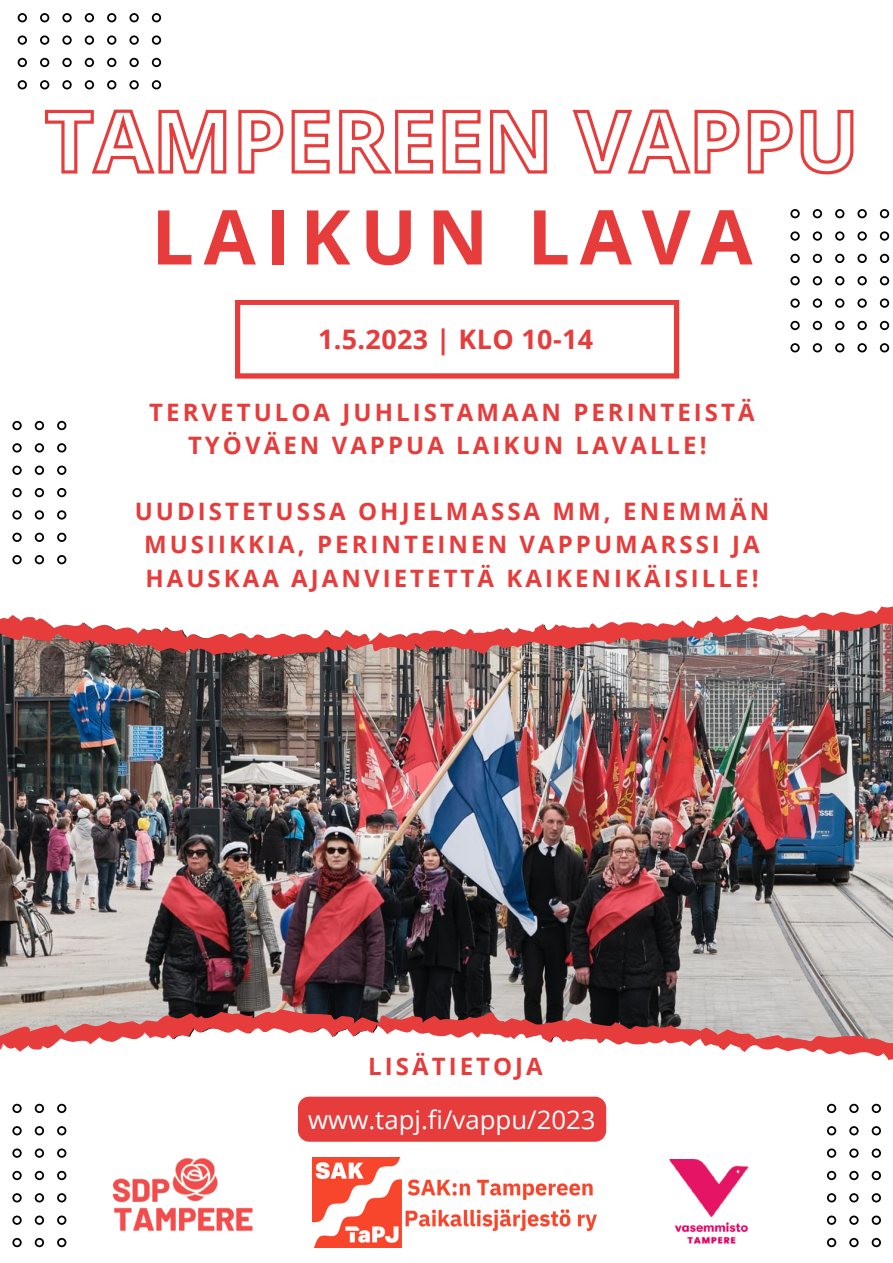
<style>
.page{position:relative;width:893px;height:1263px;background:#fff}
.page>*{position:absolute;margin:0;border:0;box-sizing:border-box;transform-origin:0 0}
.t1{font:700 75.68px "Open Sans";letter-spacing:.13em;color:#e63c3c}
.t2{font:700 26.92px "Open Sans";letter-spacing:.015em;color:#e63c3c}
.t3{font:25.8px "Open Sans";color:#fff}
.t4{font:700 24px/33.2px "Open Sans";letter-spacing:.13em;color:#e63c3c;text-align:center}
</style>
<div class="page">
<img style="left:0;top:657px;width:893px;height:352px">
<img style="left:0;top:606px;width:893px;height:51px">
<svg style="left:12px;top:421px;width:54px;height:143px"></svg>
<svg style="left:0;top:1009px;width:893px;height:52px"></svg>
<svg style="left:235px;top:300px;width:444px;height:78px"></svg>
<svg style="left:18px;top:13px;width:143px;height:76px"></svg>
<svg style="left:790px;top:209px;width:100px;height:143px"></svg>
<svg style="left:12px;top:1104px;width:54px;height:143px"></svg>
<svg style="left:827px;top:1104px;width:54px;height:143px"></svg>
<img style="left:112px;top:1158px;width:141px;height:73px">
<img style="left:669px;top:1159px;width:80px;height:85px">
<img style="left:313px;top:1158px;width:284px;height:89px">
<svg style="left:44px;top:109px;width:810px;height:66px"></svg>
<div style="left:298px;top:1096px;width:308px;height:46px;background:#e63c3c"></div>
<h1 class="t1" style="left:151px;top:184px;width:603px">LAIKUN LAVA</h1>
<p class="t2" style="left:318px;top:320px;width:276px">1.5.2023 | KLO 10-14</p>
<p class="t4" style="left:149px;top:395px;width:607px">TERVETULOA JUHLISTAMAAN PERINTEISTÄ<br>TYÖVÄEN VAPPUA LAIKUN LAVALLE!</p>
<p class="t4" style="left:135px;top:494px;width:636px">UUDISTETUSSA OHJELMASSA MM, ENEMMÄN<br>MUSIIKKIA, PERINTEINEN VAPPUMARSSI JA<br>HAUSKAA AJANVIETETTÄ KAIKENIKÄISILLE!</p>
<p class="t4" style="left:368px;top:1049px;width:176px">LISÄTIETOJA</p>
<p class="t3" style="left:308px;top:1101px;width:289px">www.tapj.fi/vappu/2023</p>
</div>
